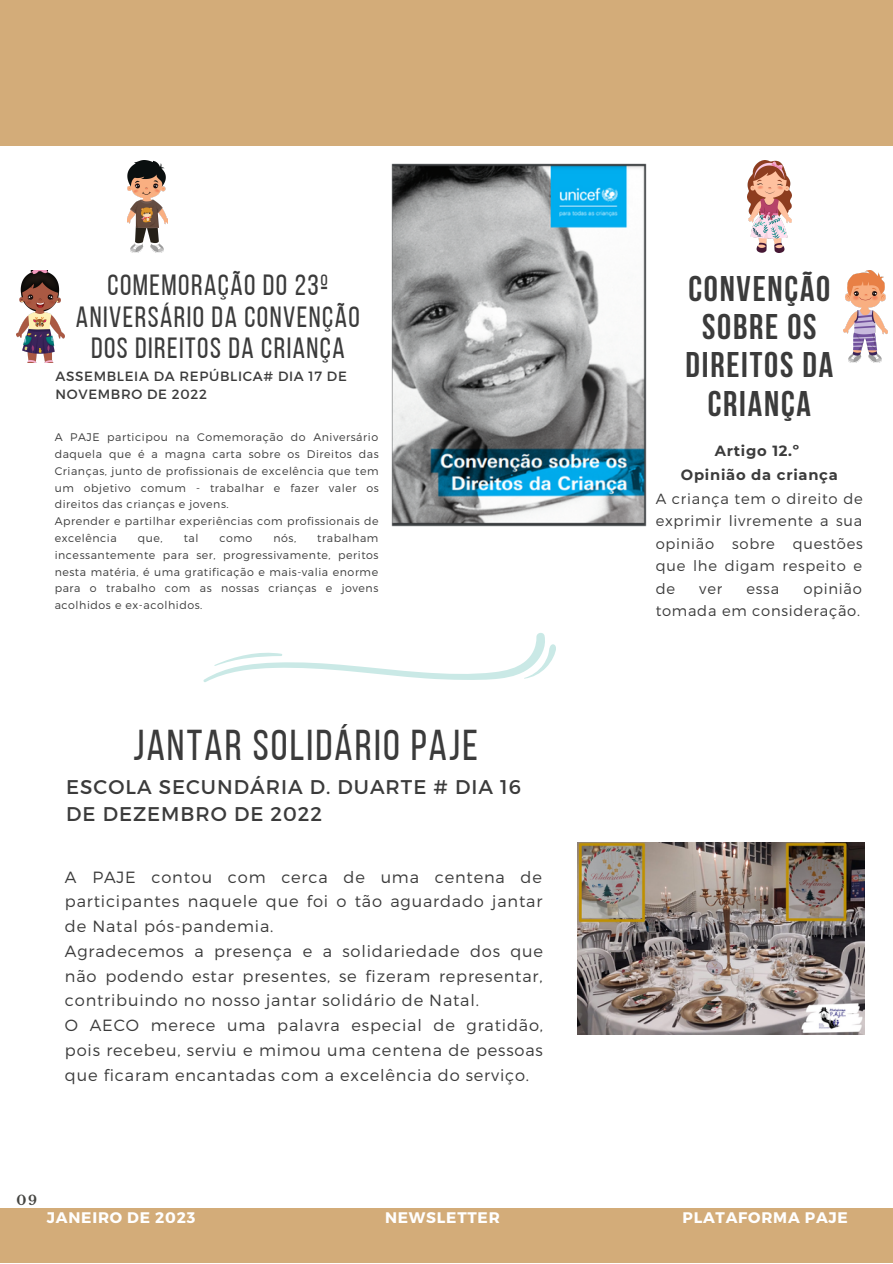
<style>
.page{position:relative;width:893px;height:1264px;background:#fff}
.page>*{position:absolute;margin:0;border:0;box-sizing:border-box;transform-origin:0 0}
.t1{font:43.05px "Bebas Neue";letter-spacing:.05em;color:#3b3b3b}
.t2{font:700 35.55px/38.2px "Bebas Neue";letter-spacing:.05em;color:#3b3b3b;text-align:center}
.t3{font:29.1px/31.2px "Bebas Neue";letter-spacing:.05em;color:#3b3b3b;text-align:center}
.t4{font:19.8px/27px "Montserrat";letter-spacing:.05em;color:#3b3b3b}
.t5{font:300 16.2px/24.8px "Montserrat";letter-spacing:.05em;color:#3b3b3b}
.t6{font:700 15.3px "Montserrat";letter-spacing:.05em;color:#fff}
.t7{font:300 14.7px/22.5px "Montserrat";letter-spacing:.05em;color:#3b3b3b;text-align:justify}
.t8{font:700 14.7px/23.5px "Montserrat";letter-spacing:.05em;color:#3b3b3b;text-align:center}
.t9{font:13.5px/18.3px "Montserrat";letter-spacing:.05em;color:#3b3b3b}
.t10{font:700 13.2px "Libre Baskerville";color:#444440}
.t11{font:300 10.95px/16.8px "Montserrat";letter-spacing:.05em;color:#3b3b3b}
</style>
<div class="page">
<div style="left:0;top:0;width:892px;height:1262px;background:#d3ac79"></div>
<div style="left:0;top:146px;width:892px;height:1061px;background:#fff"></div>
<img style="left:16px;top:271px;width:49px;height:92px">
<img style="left:747px;top:160px;width:44px;height:92px">
<img style="left:127px;top:160px;width:40px;height:92px">
<img style="left:843px;top:271px;width:43px;height:92px">
<svg style="left:203px;top:633px;width:353px;height:49px"></svg>
<img style="left:578px;top:842px;width:286px;height:192px">
<img style="left:391px;top:163px;width:255px;height:364px">
<h3 class="t3" style="left:76px;top:272px;width:285px">COMEMORAÇÃO DO 23º<br>ANIVERSÁRIO DA CONVENÇÃO<br>DOS DIREITOS DA CRIANÇA</h3>
<p class="t9" style="left:56px;top:366px;width:293px">ASSEMBLEIA DA REPÚBLICA# DIA 17 DE<br>NOVEMBRO DE 2022</p>
<p class="t11" style="left:55px;top:428px;width:325px">A PAJE participou na Comemoração do Aniversário daquela que é a magna carta sobre os Direitos das Crianças, junto de profissionais de excelência que tem um objetivo comum - trabalhar e fazer valer os direitos das crianças e jovens.<br>Aprender e partilhar experiências com profissionais de excelência</p>
<p class="t11" style="left:138px;top:529px;width:26px">que,</p>
<p class="t11" style="left:184px;top:529px;width:16px">tal</p>
<p class="t11" style="left:219px;top:529px;width:34px">como</p>
<p class="t11" style="left:273px;top:529px;width:24px">nós,</p>
<p class="t11" style="left:55px;top:529px;width:325px;text-align:justify;text-indent:262px">trabalham incessantemente para ser, progressivamente, peritos nesta matéria, é uma gratificação e mais-valia enorme para o trabalho com as nossas crianças e jovens acolhidos e ex-acolhidos.</p>
<h1 class="t1" style="left:133px;top:727px;width:346px">JANTAR SOLIDÁRIO PAJE</h1>
<h3 class="t4" style="left:66px;top:772px;width:456px">ESCOLA SECUNDÁRIA D. DUARTE # DIA 16<br>DE DEZEMBRO DE 2022</h3>
<p class="t5" style="left:65px;top:863px;width:479px">A PAJE contou com cerca de uma centena de participantes naquele que foi o tão aguardado jantar de Natal pós-pandemia.<br>Agradecemos a presença e a solidariedade dos que não podendo estar presentes, se fizeram representar, contribuindo no nosso jantar solidário de Natal.<br>O AECO merece uma palavra especial de gratidão, pois recebeu, serviu e mimou uma centena de pessoas que ficaram encantadas com a excelência do serviço.</p>
<h2 class="t2" style="left:685px;top:273px;width:149px">CONVENÇÃO<br>SOBRE OS<br>DIREITOS DA<br>CRIANÇA</h2>
<h3 class="t8" style="left:681px;top:439px;width:158px">Artigo 12.º<br>Opinião da criança</h3>
<h3 class="t7" style="left:655px;top:486px;width:209px">A criança tem o direito de exprimir livremente a sua opinião sobre questões que lhe digam respeito e de</h3>
<h3 class="t7" style="left:655px;top:576px;width:208px;text-align:right">opinião<br>tomada em consideração.</h3>
<h3 class="t7" style="left:699px;top:576px;width:24px">ver</h3>
<h3 class="t7" style="left:746px;top:576px;width:34px">essa</h3>
<p class="t10" style="left:16px;top:1192px;width:22px">09</p>
<h3 class="t6" style="left:47px;top:1207px;width:150px">JANEIRO DE 2023</h3>
<h3 class="t6" style="left:385px;top:1207px;width:116px">NEWSLETTER</h3>
<h3 class="t6" style="left:682px;top:1207px;width:167px">PLATAFORMA PAJE</h3>
</div>
